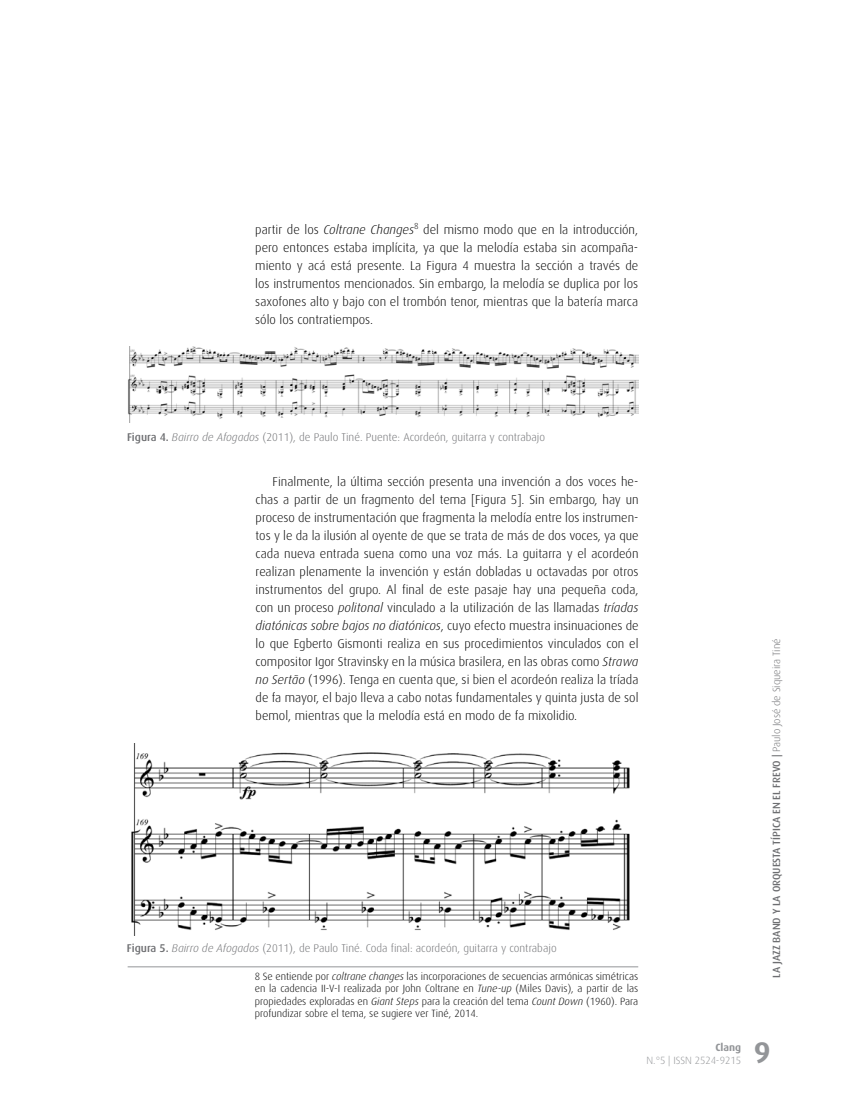
<style>
.page{position:relative;width:851px;height:1106px;background:#fff}
.page>*{position:absolute;margin:0;border:0;box-sizing:border-box;transform-origin:0 0}
.t1{font:700 30px "Dax";color:#939598}
.t2{font:300 12.75px/18px "Dax";color:#000;text-align:justify}
.t3{font:300 11.25px "Dax";color:#6d6e71}
.t4{font:300 10.5px/12.6px "Dax";color:#000;text-align:justify}
.t5{font:500 10.5px "Dax";color:#6d6e71}
.t6{font:300 10.5px "Dax";letter-spacing:-.005em;color:#939598}
.t7{font:700 10.5px "Dax";letter-spacing:-.005em;color:#939598}
.s1{font-style:italic}
.s2{font-weight:500}
.s3{font-weight:300}
</style>
<div class="page">
<img style="left:128px;top:346px;width:510px;height:76px">
<img style="left:131px;top:743px;width:499px;height:193px">
<hr style="left:128px;top:966px;width:510px;height:1px;background:#939598">
<p class="t2" style="left:255px;top:221px;width:384px">partir de los <span class="s1">Coltrane Changes</span><sup>8</sup> del mismo modo que en la introducción, pero entonces estaba implícita, ya que la melodía estaba sin acompaña&shy;miento y acá está presente. La Figura 4 muestra la sección a través de los instrumentos mencionados. Sin embargo, la melodía se duplica por los saxofones alto y bajo con el trombón tenor, mientras que la batería marca sólo los contratiempos.</p>
<p class="t3" style="left:127px;top:431px;width:419px"><span class="s2">Figura 4.</span> <span class="s1">Bairro de Afogados</span> (2011), de Paulo Tiné. Puente: Acordeón, guitarra y contrabajo</p>
<p class="t2" style="left:255px;top:473px;width:384px;text-indent:17px">Finalmente, la última sección presenta una invención a dos voces he&shy;chas a partir de un fragmento del tema [Figura 5]. Sin embargo, hay un proceso de instrumentación que fragmenta la melodía entre los instrumen&shy;tos y le da la ilusión al oyente de que se trata de más de dos voces, ya que cada nueva entrada suena como una voz más. La guitarra y el acordeón realizan plenamente la invención y están dobladas u octavadas por otros instrumentos del grupo. Al final de este pasaje hay una pequeña coda, con un proceso <span class="s1">politonal</span> vinculado a la utilización de las llamadas <span class="s1">tríadas diatónicas sobre bajos no diatónicos</span>, cuyo efecto muestra insinuaciones de lo que Egberto Gismonti realiza en sus procedimientos vinculados con el compositor Igor Stravinsky en la música brasilera, en las obras como <span class="s1">Strawa no Sertão</span> (1996). Tenga en cuenta que, si bien el acordeón realiza la tríada de fa mayor, el bajo lleva a cabo notas fundamentales y quinta justa de sol bemol, mientras que la melodía está en modo de fa mixolidio.</p>
<p class="t3" style="left:127px;top:941px;width:431px"><span class="s2">Figura 5.</span> <span class="s1">Bairro de Afogados</span> (2011), de Paulo Tiné. Coda final: acordeón, guitarra y contrabajo</p>
<p class="t4" style="left:255px;top:969px;width:385px">8 Se entiende por <span class="s1">coltrane changes</span> las incorporaciones de secuencias armónicas simétricas en la cadencia II-V-I realizada por John Coltrane en <span class="s1">Tune-up</span> (Miles Davis), a partir de las propiedades exploradas en <span class="s1">Giant Steps</span> para la creación del tema <span class="s1">Count Down</span> (1960). Para profundizar sobre el tema, se sugiere ver Tiné, 2014.</p>
<p class="t7" style="left:715px;top:1041px;width:27px">Clang</p>
<p class="t6" style="left:646px;top:1054px;width:96px">N.°5 | ISSN 2524-9215</p>
<p class="t5" style="left:770px;top:977px;width:340px;rotate:-90deg">La Jazz Band y la orquesta típica en el Frevo | <span class="s3">Paulo José de Siqueira Tiné</span></p>
<h1 class="t1" style="left:753px;top:1035px;width:18px">9</h1>
</div>
